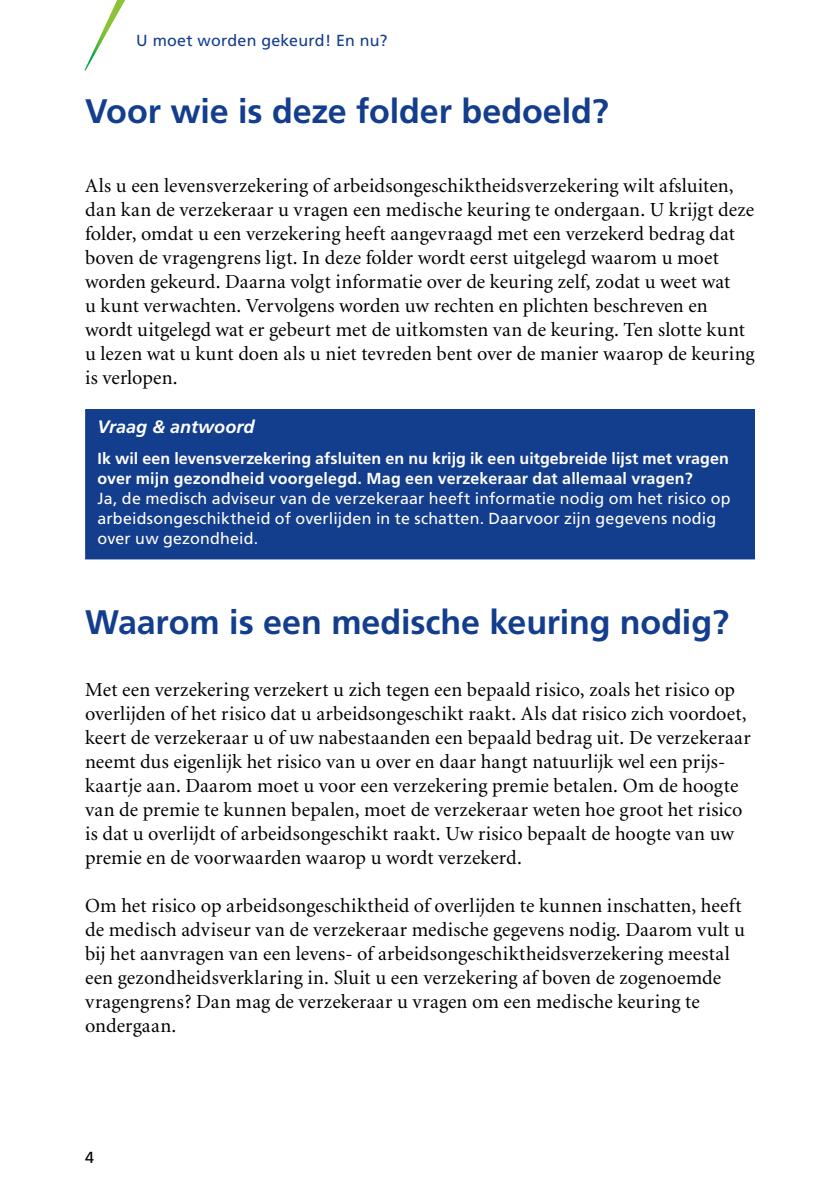
<style>
.page{position:relative;width:840px;height:1191px;background:#fff}
.page>*{position:absolute;margin:0;border:0;box-sizing:border-box;transform-origin:0 0}
.t1{font:700 34px "Frutiger";letter-spacing:-.005em;color:#133d8d}
.t2{font:20px/24px "Minion";letter-spacing:.005em;color:#000}
.t3{font:italic 700 18px "Frutiger";color:#fff}
.t4{font:16px/20px "Frutiger";letter-spacing:.01em;color:#fff}
.t5{font:700 16px/20px "Frutiger";letter-spacing:.005em;color:#fff}
.t6{font:16px "Frutiger";letter-spacing:.015em;color:#133d8d}
.t7{font:16px "Frutiger";color:#000}
</style>
<div class="page">
<svg style="left:84px;top:0;width:41px;height:70px"></svg>
<div style="left:86px;top:410px;width:668px;height:149px;background:#133d8d"></div>
<div style="left:85px;top:409px;width:669px;height:150px;border:1px solid #133d8d"></div>
<p class="t6" style="left:136px;top:31px;width:253px">U moet worden gekeurd! En nu?</p>
<h1 class="t1" style="left:85px;top:91px;width:525px">Voor wie is deze folder bedoeld?</h1>
<p class="t2" style="left:85px;top:174px;width:670px">Als u een levensverzekering of arbeidsongeschiktheidsverzekering wilt afsluiten, dan kan de verzekeraar u vragen een medische keuring te ondergaan. U krijgt deze folder, omdat u een verzekering heeft aangevraagd met een verzekerd bedrag dat boven de vragengrens ligt. In deze folder wordt eerst uitgelegd waarom u moet worden gekeurd. Daarna volgt informatie over de keuring zelf, zodat u weet wat<br>u kunt verwachten. Vervolgens worden uw rechten en plichten beschreven en wordt uitgelegd wat er gebeurt met de uitkomsten van de keuring. Ten slotte kunt u lezen wat u kunt doen als u niet tevreden bent over de manier waarop de keuring is verlopen.</p>
<p class="t3" style="left:97px;top:416px;width:158px">Vraag &amp; antwoord</p>
<p class="t5" style="left:97px;top:449px;width:632px">Ik wil een levensverzekering afsluiten en nu krijg ik een uitgebreide lijst met vragen over mijn gezondheid voorgelegd. Mag een verzekeraar dat allemaal vragen?</p>
<p class="t4" style="left:97px;top:489px;width:634px">Ja, de medisch adviseur van de verzekeraar heeft informatie nodig om het risico op arbeidsongeschiktheid of overlijden in te schatten. Daarvoor zijn gegevens nodig over uw gezondheid.</p>
<h1 class="t1" style="left:85px;top:602px;width:645px">Waarom is een medische keuring nodig?</h1>
<p class="t2" style="left:85px;top:678px;width:666px">Met een verzekering verzekert u zich tegen een bepaald risico, zoals het risico op overlijden of het risico dat u arbeidsongeschikt raakt. Als dat risico zich voordoet, keert de verzekeraar u of uw nabestaanden een bepaald bedrag uit. De verzekeraar neemt dus eigenlijk het risico van u over en daar hangt natuurlijk wel een prijs&shy;kaartje aan. Daarom moet u voor een verzekering premie betalen. Om de hoogte van de premie te kunnen bepalen, moet de verzekeraar weten hoe groot het risico is dat u overlijdt of arbeidsongeschikt raakt. Uw risico bepaalt de hoogte van uw premie en de voorwaarden waarop u wordt verzekerd.</p>
<p class="t2" style="left:85px;top:894px;width:661px">Om het risico op arbeidsongeschiktheid of overlijden te kunnen inschatten, heeft de medisch adviseur van de verzekeraar medische gegevens nodig. Daarom vult u bij het aanvragen van een levens- of arbeidsongeschiktheidsverzekering meestal een gezondheidsverklaring in. Sluit u een verzekering af boven de zogenoemde vragengrens? Dan mag de verzekeraar u vragen om een medische keuring te ondergaan.</p>
<p class="t7" style="left:85px;top:1148px;width:10px">4</p>
</div>
